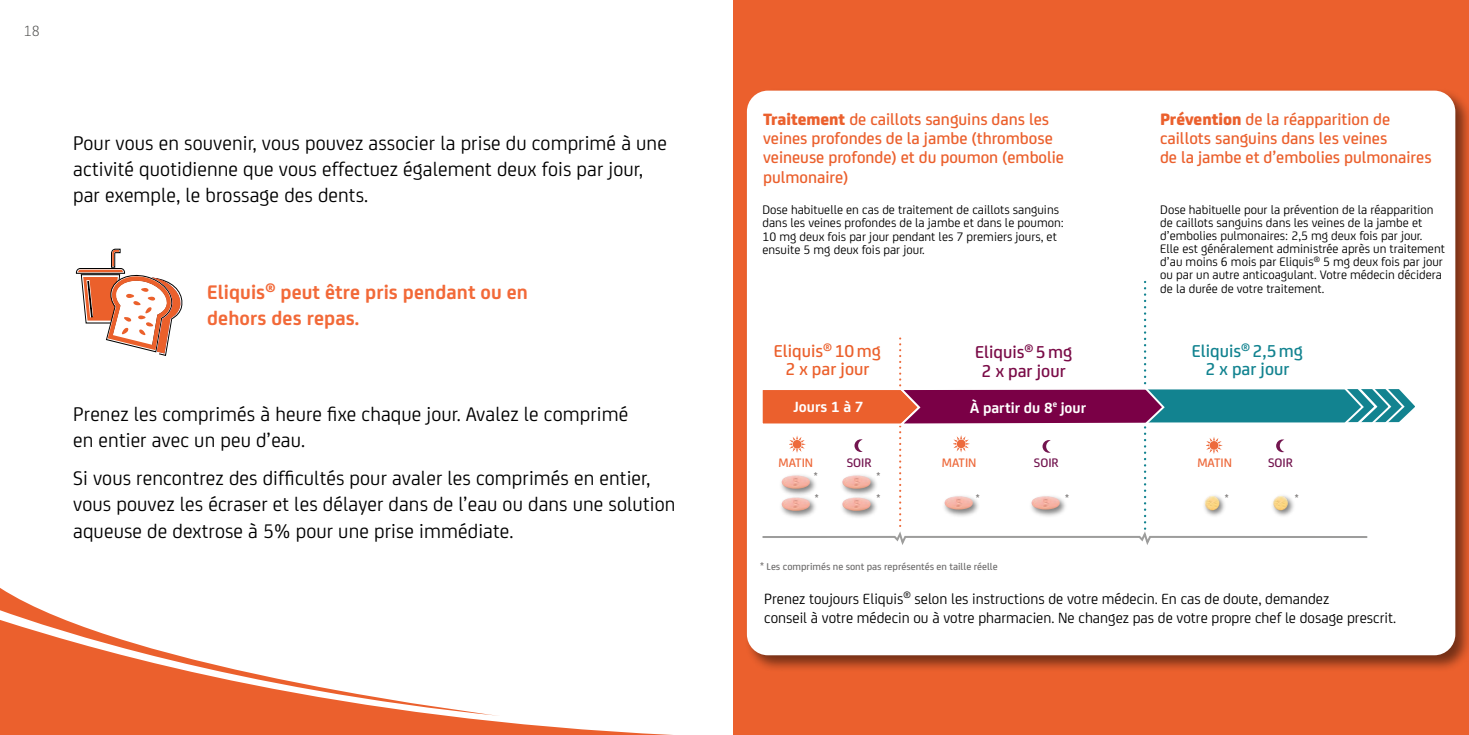
<style>
.page{position:relative;width:1469px;height:735px;background:#fff}
.page>*{position:absolute;margin:0;border:0;box-sizing:border-box;transform-origin:0 0}
.t1{font:21px/26.2px "FS Joey";letter-spacing:.005em;color:#000}
.t2{font:700 21px/26.2px "FS Joey";letter-spacing:.005em;color:#f26938}
.t3{font:500 18.38px/18.4px "FS Joey";color:#128390;text-align:center}
.t4{font:500 18.38px/18.4px "FS Joey";color:#eb602c;text-align:center}
.t5{font:500 18.38px/18.4px "FS Joey";color:#7a0b47;text-align:center}
.t6{font:500 17.5px/19.2px "FS Joey";color:#eb602d}
.t7{font:15.75px/18.9px "FS Joey";color:#000}
.t8{font:700 15.75px "FS Joey";color:#fff}
.t9{font:300 15.75px "FS Joey";color:#4a4a49}
.t10{font:13.12px/13.1px "FS Joey";color:#000}
.t11{font:500 13.12px "FS Joey";color:#ed6a3c}
.t12{font:500 13.12px "FS Joey";color:#73154f}
.t13{font:500 10.5px "FS Joey";color:#706f6f}
.t14{font:500 10.5px "FS Joey";color:#747170}
.s1{font-weight:800}
.s2{color:#747170}
</style>
<div class="page">
<div style="left:733px;top:0;width:735px;height:734px;background:#eb602d"></div>
<div style="left:743px;top:87px;width:725px;height:584px;background:#000;opacity:.5"></div>
<div style="left:747px;top:91px;width:708px;height:564px;background:#fff;border-radius:21px"></div>
<svg style="left:0;top:715px;width:653px;height:19px"></svg>
<svg style="left:0;top:588px;width:492px;height:127px"></svg>
<svg style="left:762px;top:282px;width:653px;height:263px"></svg>
<svg style="left:76px;top:248px;width:107px;height:108px"></svg>
<p class="t9" style="left:24px;top:19px;width:18px">18</p>
<h1 class="t1" style="left:73px;top:128px;width:595px">Pour vous en souvenir, vous pouvez associer la prise du comprimé à une activité quotidienne que vous effectuez également deux fois par jour, par exemple, le brossage des dents.</h1>
<h1 class="t2" style="left:207px;top:277px;width:322px">Eliquis<sup>®</sup> peut être pris pendant ou en dehors des repas.</h1>
<h1 class="t1" style="left:73px;top:400px;width:556px;line-height:25.2px">Prenez les comprimés à heure fixe chaque jour. Avalez le comprimé en entier avec un peu d’eau.</h1>
<h1 class="t1" style="left:73px;top:463px;width:603px">Si vous rencontrez des difficultés pour avaler les comprimés en entier, vous pouvez les écraser et les délayer dans de l’eau ou dans une solution aqueuse de dextrose à 5% pour une prise immédiate.</h1>
<h3 class="t6" style="left:763px;top:108px;width:302px"><span class="s1">Traitement</span> de caillots sanguins dans les veines profondes de la jambe (thrombose veineuse profonde) et du poumon (embolie pulmonaire)</h3>
<h3 class="t6" style="left:1160px;top:108px;width:273px"><span class="s1">Prévention</span> de la réapparition de caillots sanguins dans les veines<br>de la jambe et d’embolies pulmonaires</h3>
<p class="t10" style="left:762px;top:202px;width:303px">Dose habituelle en cas de traitement de caillots sanguins dans les veines profondes de la jambe et dans le poumon:<br>10 mg deux fois par jour pendant les 7 premiers jours, et ensuite 5 mg deux fois par jour.</p>
<p class="t10" style="left:1160px;top:202px;width:286px">Dose habituelle pour la prévention de la réapparition de caillots sanguins dans les veines de la jambe et d’embolies pulmonaires: 2,5 mg deux fois par jour.<br>Elle est généralement administrée après un traitement d’au moins 6 mois par Eliquis<sup>®</sup> 5 mg deux fois par jour ou par un autre anticoagulant. Votre médecin décidera de la durée de votre traitement.</p>
<h2 class="t4" style="left:774px;top:340px;width:109px">Eliquis<sup>®</sup> 10mg<br>2 x par jour</h2>
<p class="t8" style="left:793px;top:395px;width:71px">Jours 1 à 7</p>
<h2 class="t5" style="left:975px;top:342px;width:99px">Eliquis<sup>®</sup> 5mg<br>2 x par jour</h2>
<p class="t8" style="left:970px;top:395px;width:117px">À partir du 8<sup>e</sup> jour</p>
<h2 class="t3" style="left:1191px;top:340px;width:113px">Eliquis<sup>®</sup> 2,5mg<br>2 x par jour</h2>
<p class="t11" style="left:778px;top:453px;width:36px">MATIN</p>
<p class="t12" style="left:846px;top:453px;width:26px">SOIR</p>
<p class="t11" style="left:941px;top:452px;width:36px">MATIN</p>
<p class="t12" style="left:1033px;top:452px;width:26px">SOIR</p>
<p class="t11" style="left:1197px;top:453px;width:36px">MATIN</p>
<p class="t12" style="left:1268px;top:453px;width:26px">SOIR</p>
<p class="t14" style="left:814px;top:469px;width:5px">*</p>
<p class="t14" style="left:876px;top:469px;width:5px">*</p>
<p class="t14" style="left:814px;top:491px;width:5px">*</p>
<p class="t14" style="left:876px;top:491px;width:5px">*</p>
<p class="t14" style="left:975px;top:491px;width:5px">*</p>
<p class="t14" style="left:1065px;top:491px;width:5px">*</p>
<p class="t14" style="left:1224px;top:491px;width:5px">*</p>
<p class="t14" style="left:1294px;top:491px;width:5px">*</p>
<p class="t13" style="left:760px;top:558px;width:239px"><span class="s2">*</span> Les comprimés ne sont pas représentés en taille réelle</p>
<p class="t7" style="left:764px;top:587px;width:633px">Prenez toujours Eliquis<sup>®</sup> selon les instructions de votre médecin. En cas de doute, demandez<br>conseil à votre médecin ou à votre pharmacien. Ne changez pas de votre propre chef le dosage prescrit.</p>
</div>
